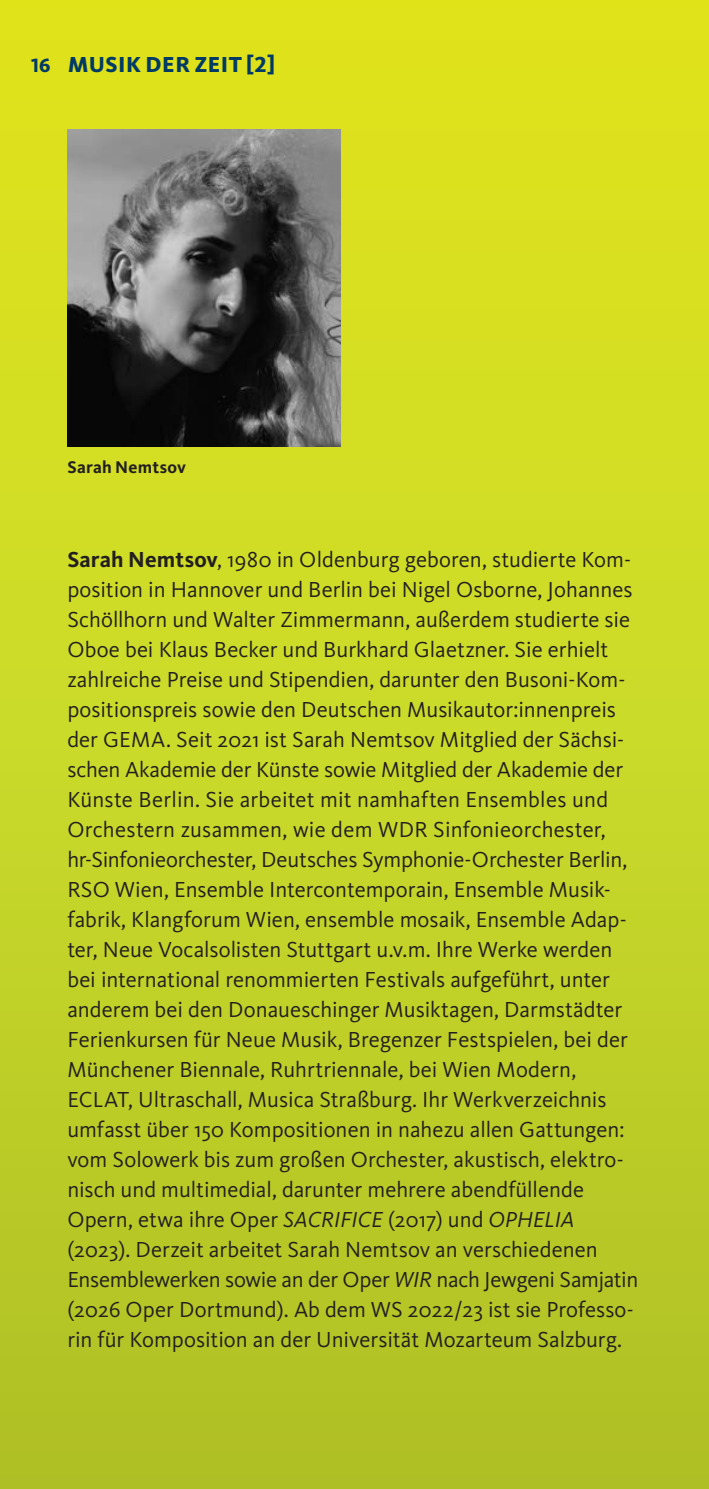
<style>
.page{position:relative;width:709px;height:1489px;background:#fff}
.page>*{position:absolute;margin:0;border:0;box-sizing:border-box;transform-origin:0 0}
.t1{font:22.5px/30px "WDR Sans";color:#231f20}
.t2{font:800 22.5px "WDR Sans";letter-spacing:.02em;color:#003a65}
.t3{font:700 17.5px "WDR Sans";letter-spacing:.015em;color:#231f20}
.s1{font-size:20px}
.s2{font-weight:700}
.s3{font-style:italic}
</style>
<div class="page">
<div style="left:0;top:0;width:709px;height:1488px;background:linear-gradient(to bottom,#e2e81f,#afc42a)"></div>
<img style="left:67px;top:129px;width:273px;height:318px">
<p class="t2" style="left:31px;top:51px;width:245px"><span class="s1">16</span> MUSIK DER ZEIT [2]</p>
<p class="t3" style="left:67px;top:456px;width:120px">Sarah Nemtsov</p>
<p class="t1" style="left:67px;top:544px;width:572px"><span class="s2">Sarah Nemtsov</span>, 1980 in Oldenburg geboren, studierte Kom&shy;position in Hannover und Berlin bei Nigel Osborne, Johannes Schöllhorn und Walter Zimmermann, außerdem studierte sie Oboe bei Klaus Becker und Burkhard Glaetzner. Sie erhielt zahlreiche Preise und Stipendien, darunter den Busoni-Kom&shy;positionspreis sowie den Deutschen Musikautor:innenpreis der GEMA. Seit 2021 ist Sarah Nemtsov Mitglied der Sächsi&shy;schen Akademie der Künste sowie Mitglied der Akademie der Künste Berlin. Sie arbeitet mit namhaften Ensembles und Orchestern zusammen, wie dem WDR Sinfonieorchester, hr-Sinfonieorchester, Deutsches Symphonie-Orchester Berlin, RSO Wien, Ensemble Intercontemporain, Ensemble Musik&shy;fabrik, Klangforum Wien, ensemble mosaik, Ensemble Adap&shy;ter, Neue Vocalsolisten Stuttgart u.v.m. Ihre Werke werden bei international renommierten Festivals aufgeführt, unter anderem bei den Donaueschinger Musiktagen, Darmstädter Ferienkursen für Neue Musik, Bregenzer Festspielen, bei der Münchener Biennale, Ruhrtriennale, bei Wien Modern, ECLAT, Ultraschall, Musica Straßburg. Ihr Werkverzeichnis umfasst über 150 Kompositionen in nahezu allen Gattungen: vom Solowerk bis zum großen Orchester, akustisch, elektro&shy;nisch und multimedial, darunter mehrere abendfüllende Opern, etwa ihre Oper <span class="s3">SACRIFICE</span> (2017) und <span class="s3">OPHELIA </span>(2023). Derzeit arbeitet Sarah Nemtsov an verschiedenen Ensemblewerken sowie an der Oper <span class="s3">WIR</span> nach Jewgeni Samjatin (2026 Oper Dortmund). Ab dem WS 2022/23 ist sie Professo&shy;rin für Komposition an der Universität Mozarteum Salzburg.</p>
</div>
